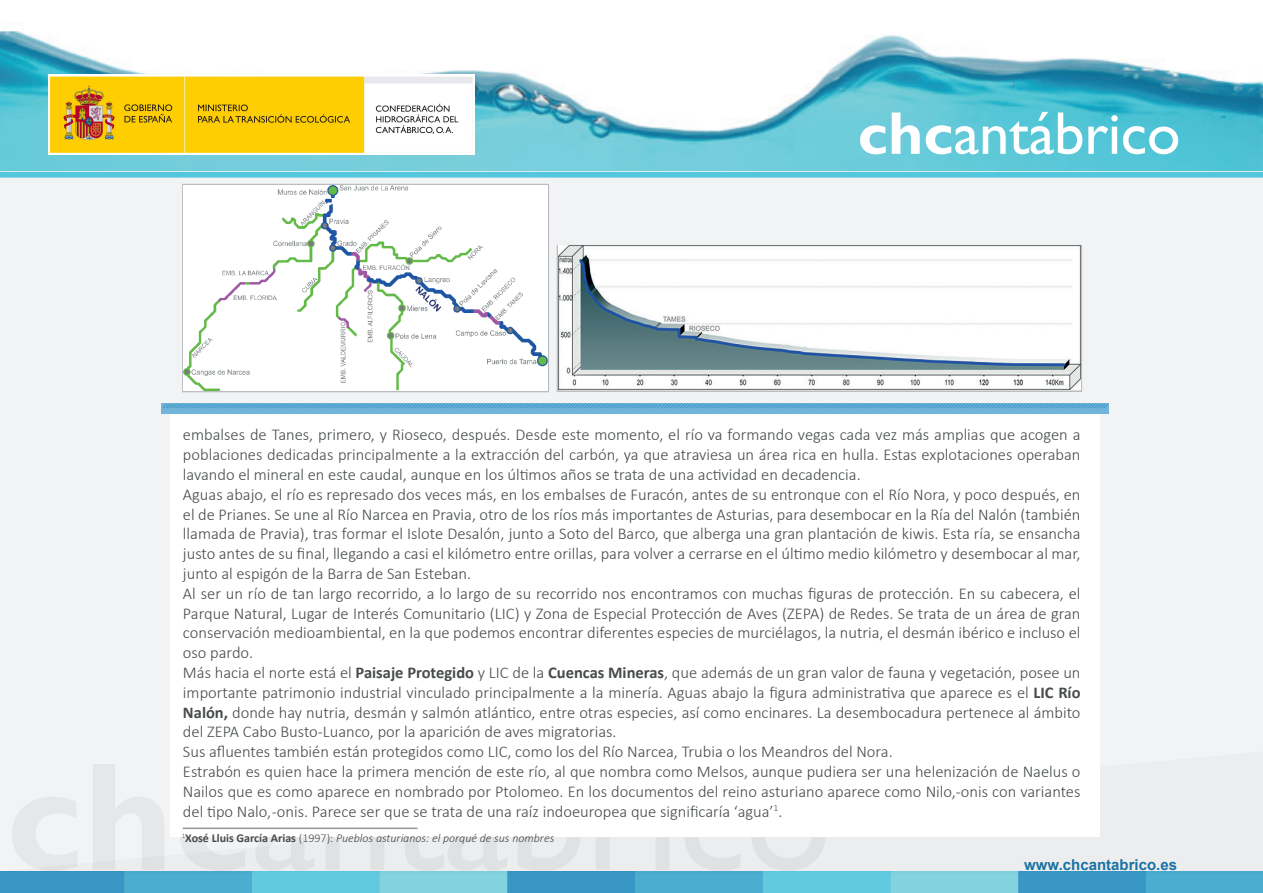
<style>
.page{position:relative;width:1263px;height:893px;background:#f2f3f4}
.page>*{position:absolute;margin:0;border:0;box-sizing:border-box;transform-origin:0 0}
.t1{font:300 16.5px/19.8px "Calibri";color:#474b4c}
.t2{font:700 15px "Arial";color:#1d75a7}
.t3{font:italic 300 12px "Calibri";color:#474b4c}
.s1{font-weight:700}
.s2{font-weight:700;font-style:normal}
.s3{font-style:normal}
</style>
<div class="page">
<div style="left:0;top:172px;width:1263px;height:6px;border:2px solid #53c7db"></div>
<img style="left:0;top:0;width:1263px;height:170px">
<svg style="left:860px;top:125px;width:26px;height:29px"></svg>
<svg style="left:892px;top:113px;width:28px;height:41px"></svg>
<svg style="left:926px;top:112px;width:156px;height:42px"></svg>
<svg style="left:1088px;top:115px;width:90px;height:39px"></svg>
<div style="left:124px;top:872px;width:129px;height:21px;background:#4badd0"></div>
<div style="left:252px;top:872px;width:129px;height:21px;background:#62cade"></div>
<div style="left:380px;top:872px;width:129px;height:21px;background:#82d2df"></div>
<div style="left:507px;top:872px;width:129px;height:21px;background:#3997c5"></div>
<div style="left:635px;top:872px;width:129px;height:21px;background:#4badd0"></div>
<div style="left:763px;top:872px;width:129px;height:21px;background:#62cade"></div>
<div style="left:890px;top:872px;width:130px;height:21px;background:#82d2df"></div>
<div style="left:1018px;top:872px;width:129px;height:21px;background:#3997c5"></div>
<div style="left:1146px;top:873px;width:117px;height:20px;background:#4badd0"></div>
<svg style="left:1px;top:873px;width:163px;height:20px"></svg>
<svg style="left:0;top:751px;width:1263px;height:122px"></svg>
<div style="left:170px;top:413px;width:929px;height:423px;background:#fff"></div>
<div style="left:161px;top:404px;width:947px;height:10px;background:#72b5db"></div>
<svg style="left:162px;top:404px;width:946px;height:4px"></svg>
<svg style="left:557px;top:245px;width:525px;height:147px;background:#acadaf"></svg>
<img style="left:558px;top:246px;width:522px;height:144px">
<img style="left:183px;top:185px;width:365px;height:206px">
<hr style="left:183px;top:827px;width:235px;height:2px;background:#939598">
<img style="left:48px;top:74px;width:426px;height:80px">
<p class="t1" style="left:183px;top:425px;width:899px">embalses de Tanes, primero, y Rioseco, después. Desde este momento, el río va formando vegas cada vez más amplias que acogen a poblaciones dedicadas principalmente a la extracción del carbón, ya que atraviesa un área rica en hulla. Estas explotaciones operaban lavando el mineral en este caudal, aunque en los últimos años se trata de una actividad en decadencia.<br>Aguas abajo, el río es represado dos veces más, en los embalses de Furacón, antes de su entronque con el Río Nora, y poco después, en el de Prianes. Se une al Río Narcea en Pravia, otro de los ríos más importantes de Asturias, para desembocar en la Ría del Nalón (también llamada de Pravia), tras formar el Islote Desalón, junto a Soto del Barco, que alberga una gran plantación de kiwis. Esta ría, se ensancha justo antes de su final, llegando a casi el kilómetro entre orillas, para volver a cerrarse en el último medio kilómetro y desembocar al mar, junto al espigón de la Barra de San Esteban.<br>Al ser un río de tan largo recorrido, a lo largo de su recorrido nos encontramos con muchas figuras de protección. En su cabecera, el Parque Natural, Lugar de Interés Comunitario (LIC) y Zona de Especial Protección de Aves (ZEPA) de Redes. Se trata de un área de gran conservación medioambiental, en la que podemos encontrar diferentes especies de murciélagos, la nutria, el desmán ibérico e incluso el oso pardo.<br>Más hacia el norte está el <span class="s1">Paisaje Protegido</span> y LIC de la <span class="s1">Cuencas Mineras</span>, que además de un gran valor de fauna y vegetación, posee un importante patrimonio industrial vinculado principalmente a la minería. Aguas abajo la figura administrativa que aparece es el <span class="s1">LIC Río Nalón,</span> donde hay nutria, desmán y salmón atlántico, entre otras especies, así como encinares. La desembocadura pertenece al ámbito del ZEPA Cabo Busto-Luanco, por la aparición de aves migratorias.<br>Sus afluentes también están protegidos como LIC, como los del Río Narcea, Trubia o los Meandros del Nora.<br>Estrabón es quien hace la primera mención de este río, al que nombra como Melsos, aunque pudiera ser una helenización de Naelus o Nailos que es como aparece en nombrado por Ptolomeo. En los documentos del reino asturiano aparece como Nilo,-onis con variantes del tipo Nalo, -onis. Parece ser que se trata de una raíz indoeuropea que significaría ‘agua’<sup>1</sup>.</p>
<p class="t3" style="left:182px;top:830px;width:374px"><sup>1</sup><span class="s2">Xosé Lluis García Arias</span> <span class="s3">(1997):</span> Pueblos asturianos: el porqué de sus nombres</p>
<p class="t2" style="left:1024px;top:855px;width:154px">www.chcantabrico.es</p>
</div>
